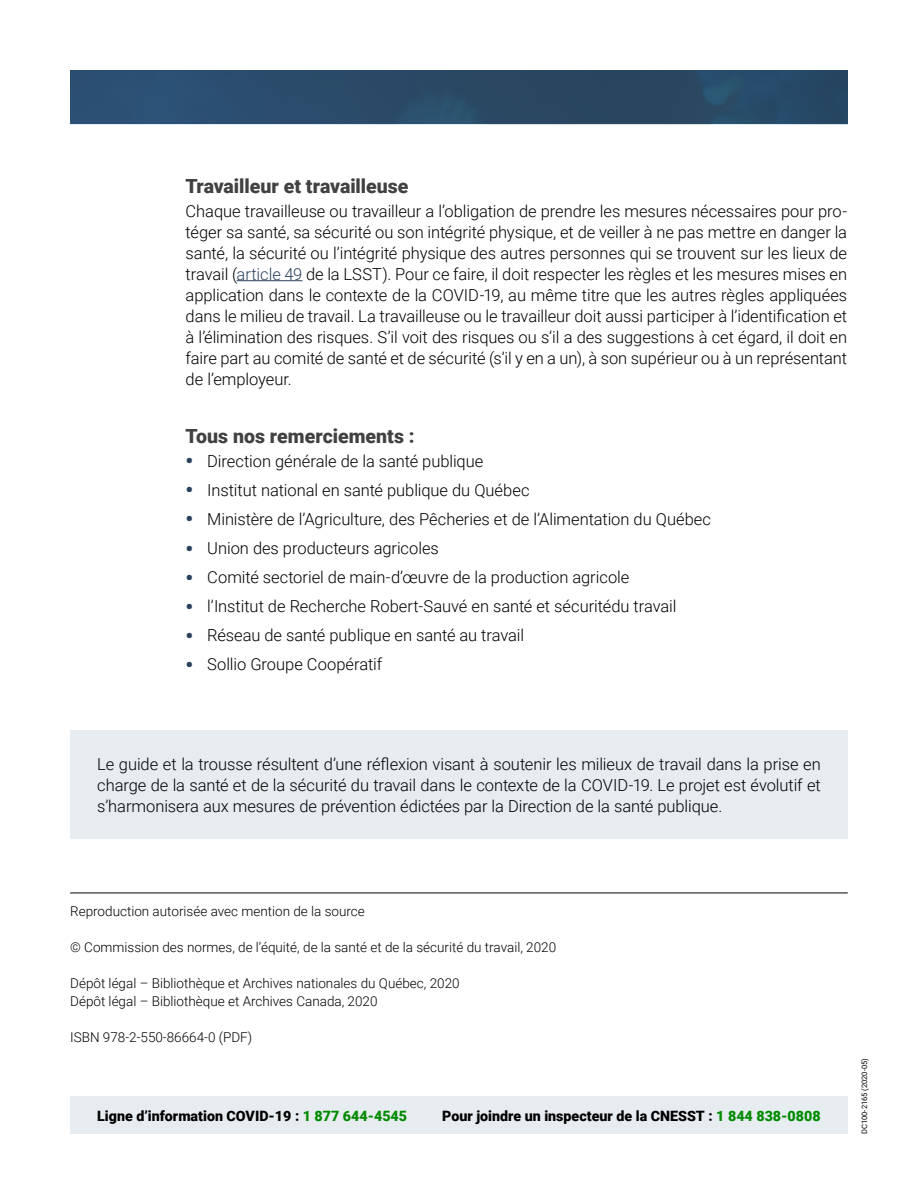
<style>
.page{position:relative;width:918px;height:1188px;background:#fff}
.page>*{position:absolute;margin:0;border:0;box-sizing:border-box;transform-origin:0 0}
.Sous-titre__H3{font:900 19.5px "Roboto";color:#414141}
.Texte_courant__P{font:300 16.5px/21px "Roboto";letter-spacing:-.005em;color:#000;text-align:justify}
.t1{font:900 14.25px "Roboto";color:#000}
.t2{font:300 13.5px "Roboto";color:#000}
.t3{font:7.5px "Roboto";color:#000}
.s1{color:#2b425e}
.s2{font-weight:900;font-size:21px;color:#2b425e}
.s3{color:#008a00}
</style>
<div class="page">
<img style="left:70px;top:70px;width:778px;height:54px">
<hr style="left:237px;top:280px;width:65px;height:1px;background:#2b425e">
<div style="left:70px;top:730px;width:778px;height:109px;background:#e6ecef"></div>
<hr style="left:70px;top:893px;width:778px;height:1px;background:#000">
<div style="left:70px;top:1096px;width:778px;height:38px;background:#e6ecef"></div>
<h3 class="Sous-titre__H3" style="left:186px;top:172px;width:224px">Travailleur et travailleuse</h3>
<p class="Texte_courant__P" style="left:186px;top:200px;width:663px">Chaque travailleuse ou travailleur a l’obligation de prendre les mesures nécessaires pour pro&shy;téger sa santé, sa sécurité ou son intégrité physique, et de veiller à ne pas mettre en danger la santé, la sécurité ou l’intégrité physique des autres personnes qui se trouvent sur les lieux de travail (<span class="s1">article 49</span> de la LSST). Pour ce faire, il doit respecter les règles et les mesures mises en application dans le contexte de la COVID-19, au même titre que les autres règles appliquées dans le milieu de travail. La travailleuse ou le travailleur doit aussi participer à l’identification et à l’élimination des risques. S’il voit des risques ou s’il a des suggestions à cet égard, il doit en faire part au comité de santé et de sécurité (s’il y en a un), à son supérieur ou à un représentant de l’employeur.</p>
<h3 class="Sous-titre__H3" style="left:186px;top:422px;width:231px">Tous nos remerciements :</h3>
<p class="Texte_courant__P" style="left:186px;top:450px;width:299px"><span class="s2">•</span> Direction générale de la santé publique</p>
<p class="Texte_courant__P" style="left:186px;top:479px;width:345px"><span class="s2">•</span> Institut national en santé publique du Québec</p>
<p class="Texte_courant__P" style="left:186px;top:508px;width:527px"><span class="s2">•</span> Ministère de l’Agriculture, des Pêcheries et de l’Alimentation du Québec</p>
<p class="Texte_courant__P" style="left:186px;top:537px;width:255px"><span class="s2">•</span> Union des producteurs agricoles</p>
<p class="Texte_courant__P" style="left:186px;top:566px;width:445px"><span class="s2">•</span> Comité sectoriel de main-d’œuvre de la production agricole</p>
<p class="Texte_courant__P" style="left:186px;top:595px;width:492px"><span class="s2">•</span> l’Institut de Recherche Robert-Sauvé en santé et sécuritédu travail</p>
<p class="Texte_courant__P" style="left:186px;top:624px;width:340px"><span class="s2">•</span> Réseau de santé publique en santé au travail</p>
<p class="Texte_courant__P" style="left:186px;top:653px;width:198px"><span class="s2">•</span> Sollio Groupe Coopératif</p>
<p class="Texte_courant__P" style="left:97px;top:753px;width:725px">Le guide et la trousse résultent d’une réflexion visant à soutenir les milieux de travail dans la prise en charge de la santé et de la sécurité du travail dans le contexte de la COVID-19. Le projet est évolutif et s’harmonisera aux mesures de prévention édictées par la Direction de la santé publique.</p>
<p class="t2" style="left:70px;top:902px;width:296px">Reproduction autorisée avec mention de la source</p>
<p class="t2" style="left:70px;top:938px;width:487px">© Commission des normes, de l’équité, de la santé et de la sécurité du travail, 2020</p>
<p class="t2" style="left:70px;top:974px;width:391px">Dépôt légal – Bibliothèque et Archives nationales du Québec, 2020</p>
<p class="t2" style="left:70px;top:992px;width:309px">Dépôt légal – Bibliothèque et Archives Canada, 2020</p>
<p class="t2" style="left:70px;top:1028px;width:184px">ISBN 978-2-550-86664-0 (PDF)</p>
<p class="t1" style="left:97px;top:1105px;width:311px">Ligne d’information COVID-19 : <span class="s3">1 877 644-4545</span></p>
<p class="t1" style="left:442px;top:1105px;width:380px">Pour joindre un inspecteur de la CNESST : <span class="s3">1 844 838-0808</span></p>
<p class="t3" style="left:859px;top:1134px;width:77px;rotate:-90deg">DC100-2165 (2020-05)</p>
</div>
